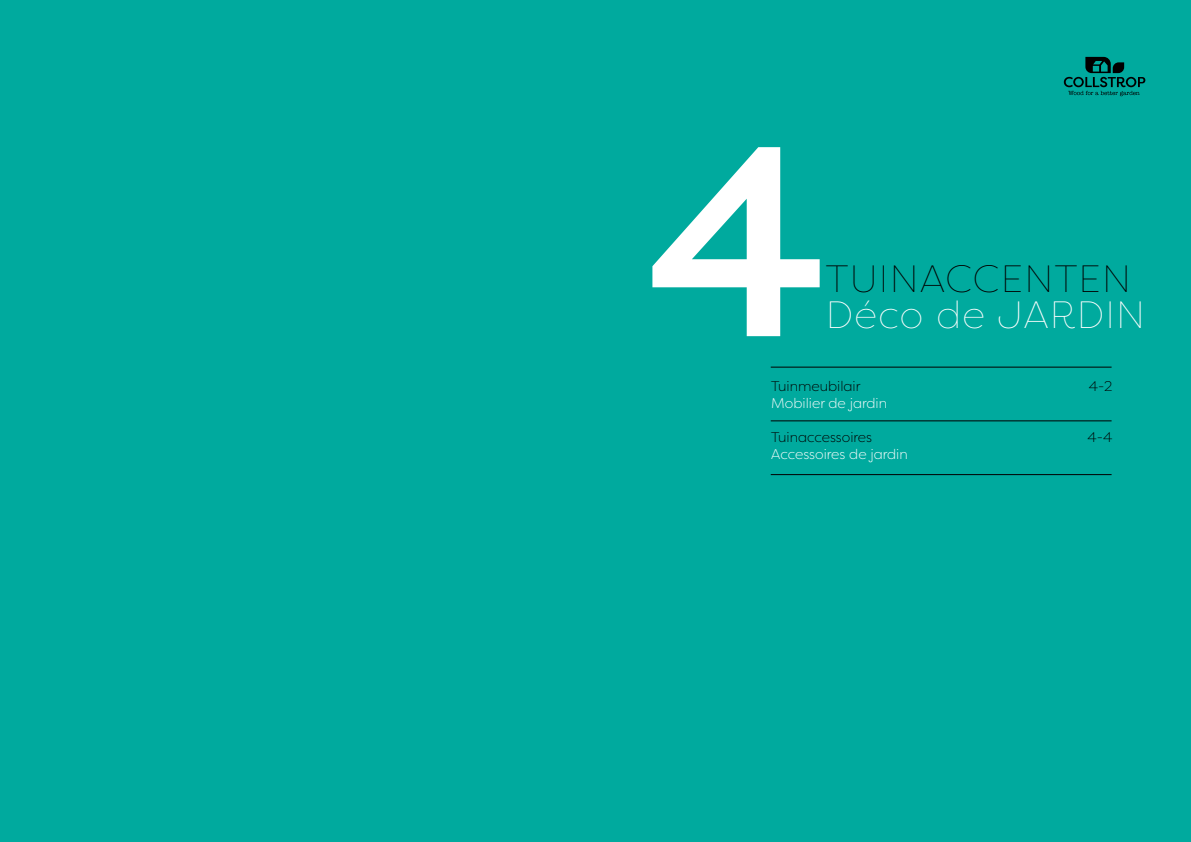
<style>
.page{position:relative;width:1191px;height:842px;background:#00aa9e}
.page>*{position:absolute;margin:0;border:0;box-sizing:border-box;transform-origin:0 0}
.t1{font:500 270px "Filson Pro";color:#fff}
.t2{font:100 38px "Filson Pro";letter-spacing:.035em;color:#000}
.t3{font:100 38px "Filson Pro";letter-spacing:.035em;color:#fff}
.t4{font:300 14px "Filson Pro";color:#fff}
.t5{font:300 14px "Filson Pro";color:#000}
</style>
<div class="page">
<hr style="left:770px;top:367px;width:341px;height:1px;background:#000">
<hr style="left:770px;top:421px;width:341px;height:1px;background:#000">
<hr style="left:770px;top:474px;width:341px;height:1px;background:#000">
<svg style="left:1063px;top:57px;width:82px;height:39px"></svg>
<h1 class="t1" style="left:646px;top:55px;width:182px">4</h1>
<h2 class="t2" style="left:826px;top:255px;width:307px">TUINACCENTEN</h2>
<h2 class="t3" style="left:826px;top:291px;width:321px">Déco de JARDIN</h2>
<p class="t5" style="left:771px;top:377px;width:91px">Tuinmeubilair</p>
<p class="t5" style="left:1089px;top:377px;width:25px">4-2</p>
<p class="t4" style="left:771px;top:394px;width:117px">Mobilier de jardin</p>
<p class="t5" style="left:771px;top:428px;width:102px">Tuinaccessoires</p>
<p class="t5" style="left:1087px;top:428px;width:27px">4-4</p>
<p class="t4" style="left:771px;top:445px;width:138px">Accessoires de jardin</p>
</div>
